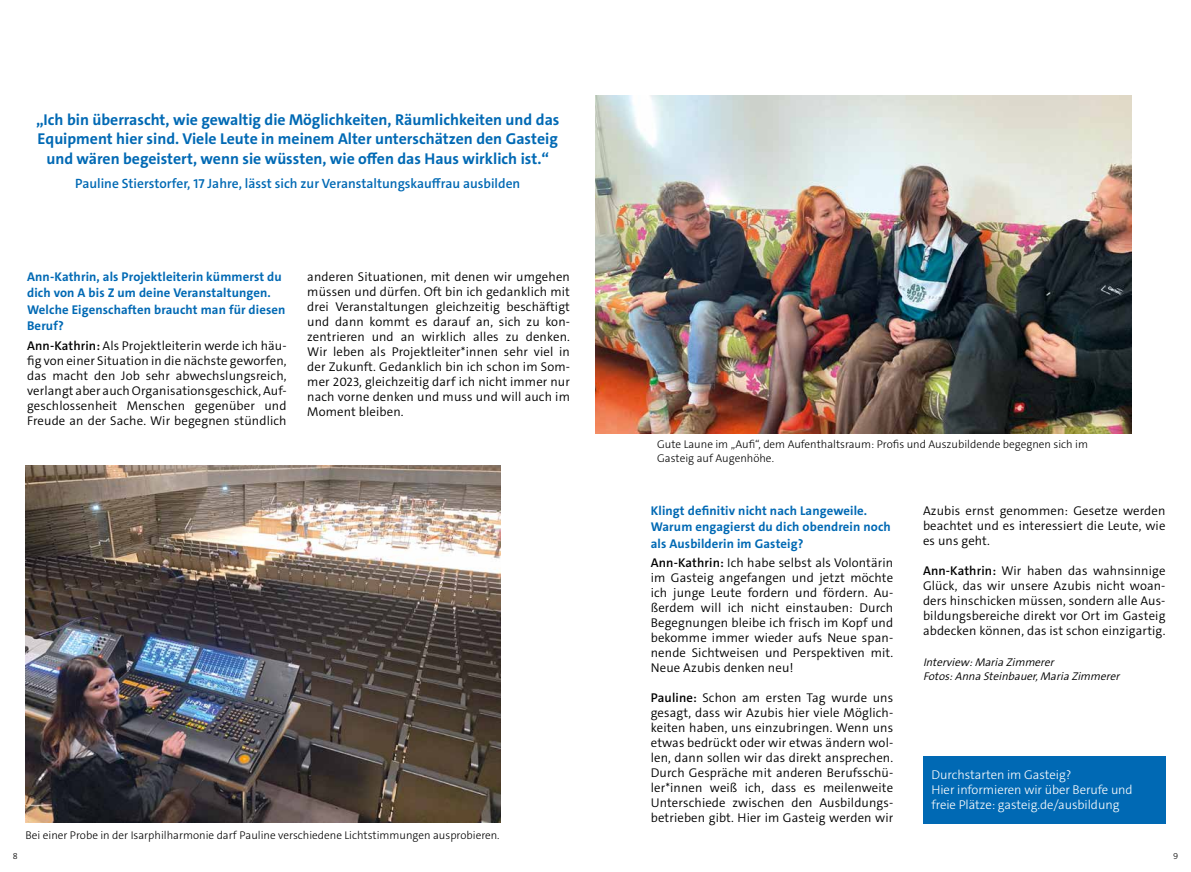
<style>
.page{position:relative;width:1191px;height:872px;background:#fff}
.page>*{position:absolute;margin:0;border:0;box-sizing:border-box;transform-origin:0 0}
.t1{font:700 15.75px/19.5px "The Sans C5";color:#0069b4;text-align:center}
.t2{font:600 13.5px "The Sans C5";color:#0069b4}
.t3{font:300 12.75px/15px "The Sans C5";letter-spacing:.01em;color:#000;text-align:justify}
.t4{font:700 12.75px/16.5px "The Sans C5";letter-spacing:.01em;color:#0069b4}
.t5{font:300 12.75px/15px "The Sans C5";letter-spacing:-.005em;color:#fff}
.t6{font:300 11.25px/13.5px "The Sans C5";color:#000}
.t7{font:italic 300 11.25px/13.5px "The Sans C5";color:#000}
.t8{font:300 9px "The Sans C5";color:#000}
.s1{font-weight:600}
</style>
<div class="page">
<img style="left:26px;top:466px;width:474px;height:357px">
<img style="left:595px;top:96px;width:536px;height:337px">
<div style="left:923px;top:755px;width:242px;height:68px;background:#0069b4"></div>
<p class="t1" style="left:36px;top:110px;width:525px">„Ich bin überrascht, wie gewaltig die Möglichkeiten, Räumlichkeiten und das<br>Equipment hier sind. Viele Leute in meinem Alter unterschätzen den Gasteig und wären begeistert, wenn sie wüssten, wie offen das Haus wirklich ist.“</p>
<p class="t2" style="left:75px;top:174px;width:447px">Pauline Stierstorfer, 17 Jahre, lässt sich zur Veranstaltungskauffrau ausbilden</p>
<p class="t4" style="left:27px;top:268px;width:260px">Ann-Kathrin, als Projektleiterin kümmerst du dich von A bis Z um deine Veranstaltungen.<br>Welche Eigenschaften braucht man für diesen Beruf?</p>
<p class="t3" style="left:27px;top:338px;width:261px"><span class="s1">Ann-Kathrin:</span> Als Projektleiterin werde ich häu&shy;fig von einer Situation in die nächste geworfen, das macht den Job sehr abwechslungsreich, verlangt aber auch Organisationsgeschick, Auf&shy;geschlossenheit Menschen gegenüber und Freude an der Sache. Wir begegnen stündlich</p>
<p class="t3" style="left:307px;top:269px;width:264px">anderen Situationen, mit denen wir umgehen müssen und dürfen. Oft bin ich gedanklich mit drei Veranstaltungen gleichzeitig beschäftigt und dann kommt es darauf an, sich zu kon&shy;zentrieren und an wirklich alles zu denken.<br>Wir leben als Projektleiter*innen sehr viel in der Zukunft. Gedanklich bin ich schon im Som&shy;mer 2023, gleichzeitig darf ich nicht immer nur nach vorne denken und muss und will auch im Moment bleiben.</p>
<p class="t6" style="left:26px;top:828px;width:475px">Bei einer Probe in der Isarphilharmonie darf Pauline verschiedene Lichtstimmungen ausprobieren.</p>
<p class="t6" style="left:657px;top:438px;width:432px">Gute Laune im „Aufi“, dem Aufenthaltsraum: Profis und Auszubildende begegnen sich im<br>Gasteig auf Augenhöhe.</p>
<p class="t4" style="left:651px;top:502px;width:241px">Klingt definitiv nicht nach Langeweile.<br>Warum engagierst du dich obendrein noch als Ausbilderin im Gasteig?</p>
<p class="t3" style="left:651px;top:555px;width:244px"><span class="s1">Ann-Kathrin:</span> Ich habe selbst als Volontärin im Gasteig angefangen und jetzt möchte ich junge Leute fordern und fördern. Au&shy;ßerdem will ich nicht einstauben: Durch Begegnungen bleibe ich frisch im Kopf und bekomme immer wieder aufs Neue span&shy;nende Sichtweisen und Perspektiven mit.<br>Neue Azubis denken neu!</p>
<p class="t3" style="left:651px;top:690px;width:244px"><span class="s1">Pauline:</span> Schon am ersten Tag wurde uns gesagt, dass wir Azubis hier viele Möglich&shy;keiten haben, uns einzubringen. Wenn uns etwas bedrückt oder wir etwas ändern wol&shy;len, dann sollen wir das direkt ansprechen.<br>Durch Gespräche mit anderen Berufsschü&shy;ler*innen weiß ich, dass es meilenweite Unterschiede zwischen den Ausbildungs&shy;betrieben gibt. Hier im Gasteig werden wir</p>
<p class="t3" style="left:923px;top:503px;width:244px">Azubis ernst genommen: Gesetze werden beachtet und es interessiert die Leute, wie es uns geht.</p>
<p class="t3" style="left:923px;top:563px;width:244px"><span class="s1">Ann-Kathrin:</span> Wir haben das wahnsinnige Glück, das wir unsere Azubis nicht woan&shy;ders hinschicken müssen, sondern alle Aus&shy;bildungsbereiche direkt vor Ort im Gasteig abdecken können, das ist schon einzigartig.</p>
<p class="t7" style="left:923px;top:656px;width:201px">Interview:Maria Zimmerer<br>Fotos:Anna Steinbauer,Maria Zimmerer</p>
<p class="t5" style="left:931px;top:767px;width:203px">Durchstarten im Gasteig?<br>Hier informieren wir über Berufe und freie Plätze: gasteig.de/ausbildung</p>
<p class="t8" style="left:13px;top:850px;width:6px">8</p>
<p class="t8" style="left:1173px;top:850px;width:7px">9</p>
</div>
